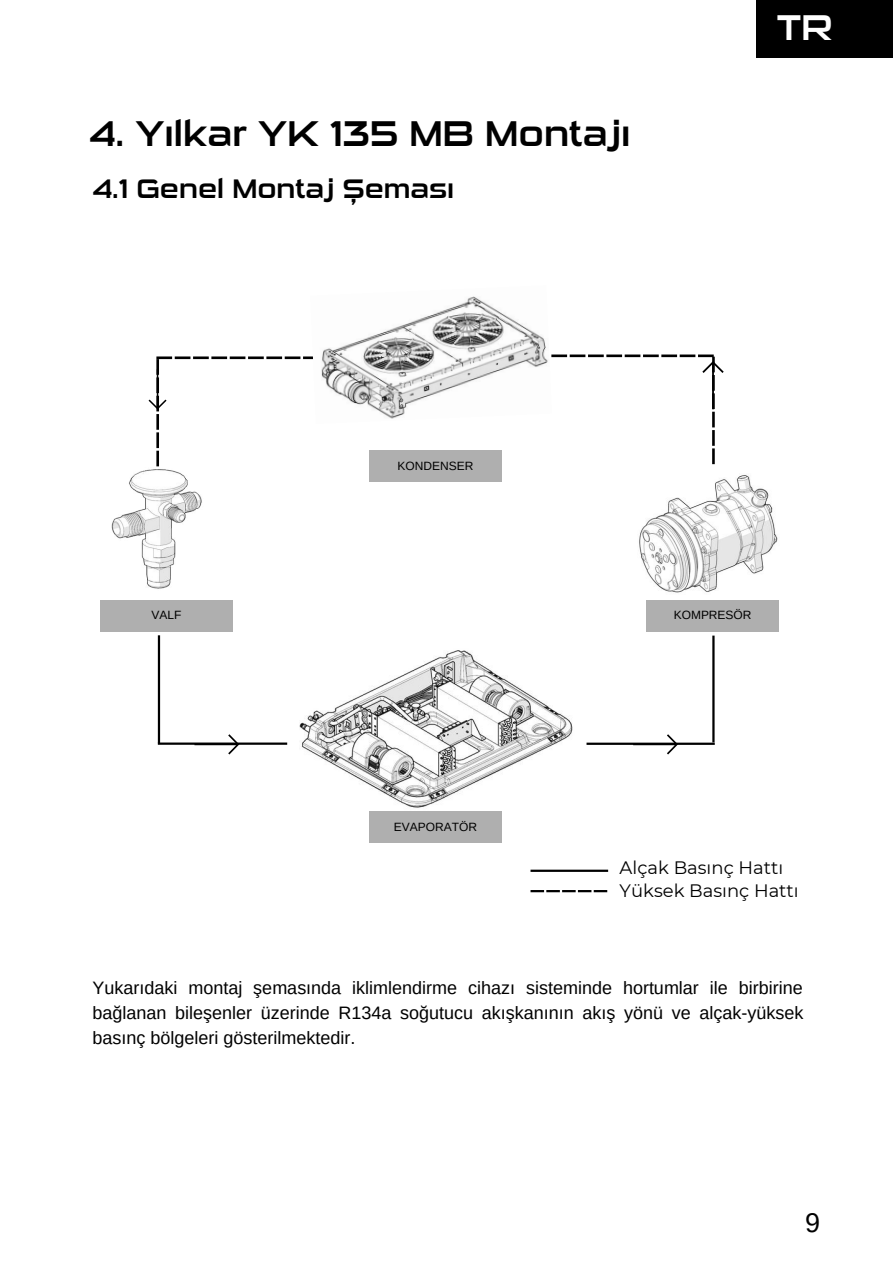
<style>
.page{position:relative;width:893px;height:1264px;background:#fff}
.page>*{position:absolute;margin:0;border:0;box-sizing:border-box;transform-origin:0 0}
.t1{font:36px "Sui Generis Rg";color:#000}
.t2{font:36px "Sui Generis Rg";color:#fff}
.t3{font:27px "Sui Generis Rg";color:#000}
.t4{font:27px "Arimo";color:#000}
.t5{font:18px/24.8px "Arimo";color:#000;text-align:justify}
.t6{font:18px "Montserrat";color:#000}
.t7{font:12px "Arimo";color:#000}
</style>
<div class="page">
<img style="left:639px;top:475px;width:139px;height:118px">
<hr style="left:156px;top:356px;width:16px;height:3px;background:#000">
<hr style="left:175px;top:356px;width:15px;height:3px;background:#000">
<hr style="left:193px;top:356px;width:16px;height:3px;background:#000">
<hr style="left:211px;top:356px;width:16px;height:3px;background:#000">
<hr style="left:230px;top:356px;width:15px;height:3px;background:#000">
<hr style="left:248px;top:356px;width:16px;height:3px;background:#000">
<hr style="left:266px;top:356px;width:16px;height:3px;background:#000">
<hr style="left:285px;top:356px;width:15px;height:3px;background:#000">
<hr style="left:303px;top:356px;width:16px;height:3px;background:#000">
<hr style="left:156px;top:359px;width:3px;height:16px;background:#000">
<hr style="left:156px;top:396px;width:3px;height:15px;background:#000">
<hr style="left:156px;top:414px;width:3px;height:16px;background:#000">
<hr style="left:156px;top:432px;width:3px;height:16px;background:#000">
<hr style="left:156px;top:450px;width:3px;height:16px;background:#000">
<hr style="left:586px;top:742px;width:128px;height:3px;background:#000">
<hr style="left:712px;top:635px;width:2px;height:107px;background:#000">
<hr style="left:551px;top:354px;width:16px;height:3px;background:#000">
<hr style="left:569px;top:354px;width:16px;height:3px;background:#000">
<hr style="left:588px;top:354px;width:15px;height:3px;background:#000">
<hr style="left:606px;top:354px;width:16px;height:3px;background:#000">
<hr style="left:624px;top:354px;width:16px;height:3px;background:#000">
<hr style="left:643px;top:354px;width:15px;height:3px;background:#000">
<hr style="left:661px;top:354px;width:16px;height:3px;background:#000">
<hr style="left:679px;top:354px;width:16px;height:3px;background:#000">
<hr style="left:698px;top:354px;width:15px;height:3px;background:#000">
<hr style="left:158px;top:742px;width:129px;height:2px;background:#000">
<hr style="left:158px;top:635px;width:2px;height:108px;background:#000">
<svg style="left:194px;top:734px;width:45px;height:20px"></svg>
<svg style="left:702px;top:356px;width:21px;height:108px"></svg>
<svg style="left:148px;top:369px;width:18px;height:40px"></svg>
<div style="left:646px;top:600px;width:132px;height:31px;background:#afafaf"></div>
<img style="left:299px;top:650px;width:274px;height:166px">
<div style="left:369px;top:811px;width:132px;height:32px;background:#afafaf"></div>
<div style="left:369px;top:450px;width:132px;height:32px;background:#afafaf"></div>
<div style="left:100px;top:600px;width:132px;height:31px;background:#afafaf"></div>
<hr style="left:530px;top:869px;width:78px;height:2px;background:#000">
<svg style="left:530px;top:890px;width:77px;height:2px"></svg>
<div style="left:756px;top:0;width:136px;height:57px;background:#000"></div>
<svg style="left:633px;top:734px;width:45px;height:20px"></svg>
<img style="left:310px;top:296px;width:242px;height:123px">
<img style="left:111px;top:459px;width:91px;height:130px">
<h1 class="t1" style="left:89px;top:112px;width:543px">4. Yılkar YK 135 MB Montajı</h1>
<h2 class="t3" style="left:92px;top:173px;width:363px">4.1 Genel Montaj Şeması</h2>
<h1 class="t2" style="left:776px;top:6px;width:57px">TR</h1>
<p class="t7" style="left:151px;top:608px;width:31px">VALF</p>
<p class="t7" style="left:397px;top:459px;width:77px">KONDENSER</p>
<p class="t7" style="left:394px;top:819px;width:85px">EVAPORATÖR</p>
<p class="t7" style="left:673px;top:608px;width:79px">KOMPRESÖR</p>
<p class="t6" style="left:619px;top:856px;width:165px">Alçak Basınç Hattı</p>
<p class="t6" style="left:619px;top:879px;width:181px">Yüksek Basınç Hattı</p>
<p class="t5" style="left:92px;top:975px;width:712px">Yukarıdaki montaj şemasında iklimlendirme cihazı sisteminde hortumlar ile birbirine bağlanan bileşenler üzerinde R134a soğutucu akışkanının akış yönü ve alçak-yüksek basınç bölgeleri gösterilmektedir.</p>
<h2 class="t4" style="left:805px;top:1207px;width:16px">9</h2>
</div>
